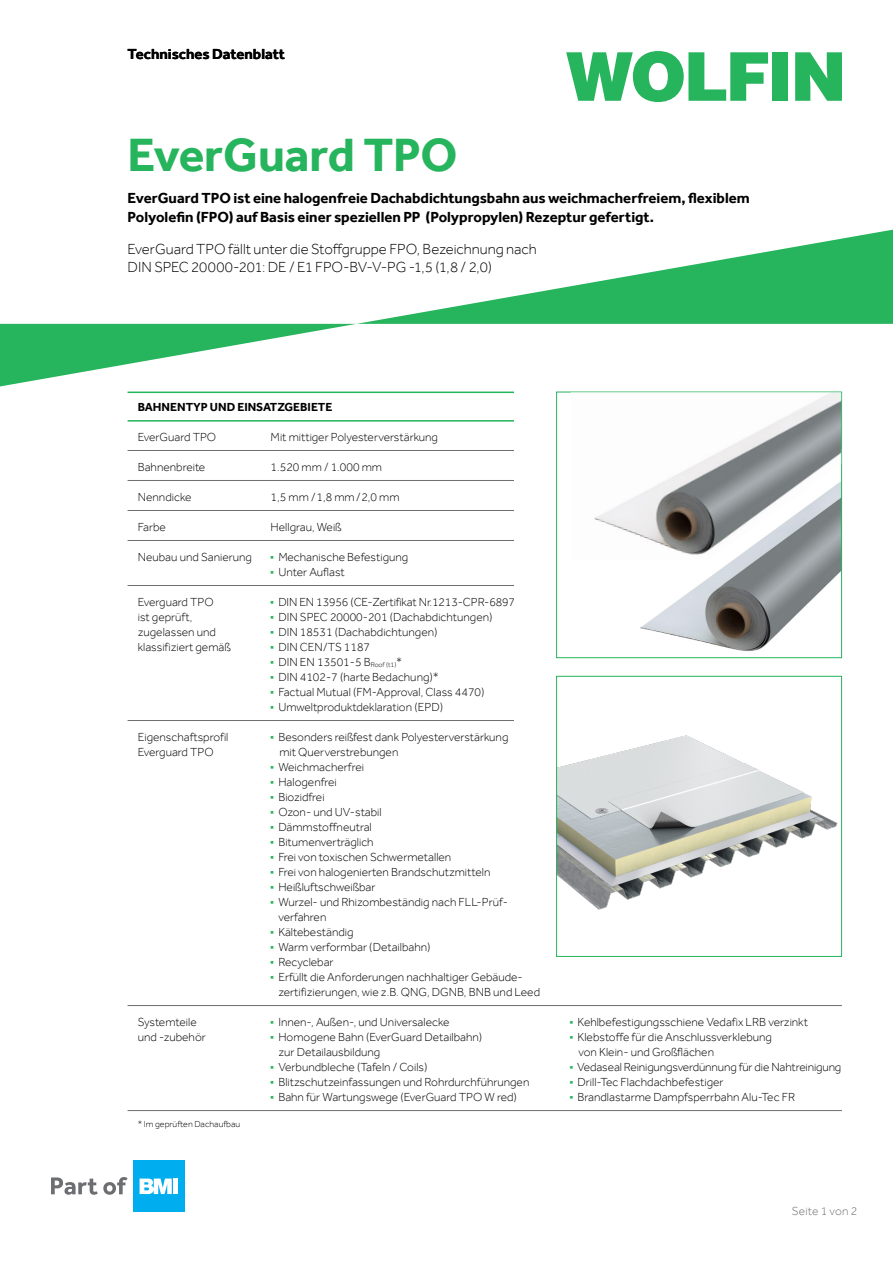
<style>
.page{position:relative;width:893px;height:1263px;background:#fff}
.page>*{position:absolute;margin:0;border:0;box-sizing:border-box;transform-origin:0 0}
.t1{font:700 48px "Effra";letter-spacing:-.005em;color:#26b45c}
.t2{font:700 15px/18.9px "Effra";color:#000}
.t3{font:300 15px/18.9px "Effra";letter-spacing:-.005em;color:#000}
.t4{font:300 12px/15px "Effra";color:#000}
.t5{font:700 12px "Effra";color:#000}
.t6{font:300 12px "Effra";letter-spacing:.015em;color:#6d6e71}
.t7{font:300 9px "Effra";color:#000}
</style>
<div class="page">
<hr style="left:128px;top:392px;width:714px;height:1px;background:#26b45c">
<hr style="left:128px;top:420px;width:714px;height:2px;background:#26b45c">
<hr style="left:128px;top:450px;width:714px;height:1px;background:#6d6e71">
<hr style="left:128px;top:480px;width:714px;height:1px;background:#6d6e71">
<hr style="left:128px;top:510px;width:714px;height:1px;background:#6d6e71">
<hr style="left:128px;top:540px;width:714px;height:1px;background:#6d6e71">
<hr style="left:128px;top:585px;width:714px;height:1px;background:#6d6e71">
<hr style="left:128px;top:720px;width:714px;height:1px;background:#6d6e71">
<hr style="left:128px;top:1005px;width:714px;height:1px;background:#6d6e71">
<hr style="left:128px;top:1110px;width:714px;height:1px;background:#6d6e71">
<div style="left:514px;top:380px;width:364px;height:582px;background:#fff"></div>
<img style="left:640px;top:560px;width:200px;height:91px">
<img style="left:558px;top:735px;width:280px;height:175px">
<div style="left:556px;top:676px;width:286px;height:281px;border:1px solid #26b45c"></div>
<img style="left:571px;top:392px;width:270px;height:168px">
<div style="left:133px;top:1161px;width:51px;height:51px;background:#00aeef"></div>
<svg style="left:140px;top:1178px;width:32px;height:16px"></svg>
<div style="left:173px;top:1178px;width:5px;height:16px;background:#fff"></div>
<svg style="left:51px;top:1177px;width:77px;height:18px"></svg>
<svg style="left:0;top:230px;width:893px;height:156px"></svg>
<svg style="left:566px;top:51px;width:202px;height:51px"></svg>
<div style="left:772px;top:52px;width:16px;height:49px;background:#26b45c"></div>
<svg style="left:795px;top:52px;width:47px;height:49px"></svg>
<p class="t2" style="left:128px;top:45px;width:159px">Technisches Datenblatt</p>
<h1 class="t1" style="left:128px;top:127px;width:331px">EverGuard TPO</h1>
<p class="t2" style="left:128px;top:189px;width:624px">EverGuard TPO ist eine halogenfreie Dachabdichtungsbahn aus weichmacherfreiem, flexiblem<br>Polyolefin (FPO) auf Basis einer speziellen PP (Polypropylen) Rezeptur gefertigt.</p>
<p class="t3" style="left:128px;top:239px;width:411px">EverGuard TPO fällt unter die Stoffgruppe FPO, Bezeichnung nach<br>DIN SPEC 20000-201: DE / E1 FPO-BV-V-PG -1,5 (1,8 / 2,0)</p>
<p class="t5" style="left:138px;top:400px;width:196px">BAHNENTYP UND EINSATZGEBIETE</p>
<p class="t4" style="left:138px;top:429px;width:80px">EverGuard TPO</p>
<p class="t4" style="left:271px;top:429px;width:169px">Mit mittiger Polyesterverstärkung</p>
<p class="t4" style="left:138px;top:459px;width:69px">Bahnenbreite</p>
<p class="t4" style="left:271px;top:459px;width:113px">1.520 mm / 1.000 mm</p>
<p class="t4" style="left:138px;top:489px;width:55px">Nenndicke</p>
<p class="t4" style="left:271px;top:489px;width:130px">1,5 mm / 1,8 mm / 2,0 mm</p>
<p class="t4" style="left:138px;top:519px;width:30px">Farbe</p>
<p class="t4" style="left:271px;top:519px;width:73px">Hellgrau, Weiß</p>
<p class="t4" style="left:138px;top:549px;width:116px">Neubau und Sanierung</p>
<p class="t4" style="left:271px;top:549px;width:139px"><sup>■</sup> Mechanische Befestigung</p>
<p class="t4" style="left:271px;top:564px;width:76px"><sup>■</sup> Unter Auflast</p>
<p class="t4" style="left:138px;top:594px;width:77px">Everguard TPO</p>
<p class="t4" style="left:271px;top:594px;width:249px"><sup>■</sup> DIN EN 13956 (CE-Zertifikat Nr.1213-CPR-6897)</p>
<p class="t4" style="left:138px;top:609px;width:56px">ist geprüft,</p>
<p class="t4" style="left:271px;top:609px;width:223px"><sup>■</sup> DIN SPEC 20000-201 (Dachabdichtungen)</p>
<p class="t4" style="left:138px;top:624px;width:80px">zugelassen und</p>
<p class="t4" style="left:271px;top:624px;width:168px"><sup>■</sup> DIN 18531 (Dachabdichtungen)</p>
<p class="t4" style="left:138px;top:639px;width:95px">klassifiziert gemäß</p>
<p class="t4" style="left:271px;top:639px;width:101px"><sup>■</sup> DIN CEN/TS 1187</p>
<p class="t4" style="left:271px;top:654px;width:133px"><sup>■</sup> DIN EN 13501-5 B<sub>Roof</sub> <sub>(t1)</sub>*</p>
<p class="t4" style="left:271px;top:669px;width:170px"><sup>■</sup> DIN 4102-7 (harte Bedachung)*</p>
<p class="t4" style="left:271px;top:684px;width:215px"><sup>■</sup> Factual Mutual (FM-Approval, Class 4470)</p>
<p class="t4" style="left:271px;top:699px;width:174px"><sup>■</sup> Umweltproduktdeklaration (EPD)</p>
<p class="t4" style="left:138px;top:729px;width:92px">Eigenschaftsprofil</p>
<p class="t4" style="left:271px;top:729px;width:239px"><sup>■</sup> Besonders reißfest dank Polyesterverstärkung</p>
<p class="t4" style="left:138px;top:744px;width:77px">Everguard TPO</p>
<p class="t4" style="left:279px;top:744px;width:121px">mit Querverstrebungen</p>
<p class="t4" style="left:271px;top:759px;width:95px"><sup>■</sup> Weichmacherfrei</p>
<p class="t4" style="left:271px;top:774px;width:68px"><sup>■</sup> Halogenfrei</p>
<p class="t4" style="left:271px;top:789px;width:55px"><sup>■</sup> Biozidfrei</p>
<p class="t4" style="left:271px;top:804px;width:113px"><sup>■</sup> Ozon- und UV-stabil</p>
<p class="t4" style="left:271px;top:819px;width:103px"><sup>■</sup> Dämmstoffneutral</p>
<p class="t4" style="left:271px;top:834px;width:105px"><sup>■</sup> Bitumenverträglich</p>
<p class="t4" style="left:271px;top:849px;width:182px"><sup>■</sup> Frei von toxischen Schwermetallen</p>
<p class="t4" style="left:271px;top:864px;width:221px"><sup>■</sup> Frei von halogenierten Brandschutzmitteln</p>
<p class="t4" style="left:271px;top:879px;width:106px"><sup>■</sup> Heißluftschweißbar</p>
<p class="t4" style="left:278px;top:894px;width:231px;text-indent:-8px"><sup>■</sup> Wurzel- und Rhizombeständig nach FLL-Prüf&shy;verfahren</p>
<p class="t4" style="left:271px;top:924px;width:84px"><sup>■</sup> Kältebeständig</p>
<p class="t4" style="left:271px;top:939px;width:161px"><sup>■</sup> Warm verformbar (Detailbahn)</p>
<p class="t4" style="left:271px;top:954px;width:65px"><sup>■</sup> Recyclebar</p>
<p class="t4" style="left:278px;top:969px;width:263px;text-indent:-8px"><sup>■</sup> Erfüllt die Anforderungen nachhaltiger Gebäude&shy;zertifizierungen, wie z.B. QNG, DGNB, BNB und Leed</p>
<p class="t4" style="left:138px;top:1014px;width:61px">Systemteile</p>
<p class="t4" style="left:271px;top:1014px;width:180px"><sup>■</sup> Innen-, Außen-, und Universalecke</p>
<p class="t4" style="left:570px;top:1014px;width:240px"><sup>■</sup> Kehlbefestigungsschiene Vedafix LRB verzinkt</p>
<p class="t4" style="left:138px;top:1029px;width:70px">und -zubehör</p>
<p class="t4" style="left:271px;top:1029px;width:213px"><sup>■</sup> Homogene Bahn (EverGuard Detailbahn)</p>
<p class="t4" style="left:570px;top:1029px;width:204px"><sup>■</sup> Klebstoffe für die Anschlussverklebung</p>
<p class="t4" style="left:278px;top:1044px;width:103px">zur Detailausbildung</p>
<p class="t4" style="left:578px;top:1044px;width:137px">von Klein- und Großflächen</p>
<p class="t4" style="left:271px;top:1059px;width:158px"><sup>■</sup> Verbundbleche (Tafeln / Coils)</p>
<p class="t4" style="left:570px;top:1059px;width:273px"><sup>■</sup> Vedaseal Reinigungsverdünnung für die Nahtreinigung</p>
<p class="t4" style="left:271px;top:1074px;width:260px"><sup>■</sup> Blitzschutzeinfassungen und Rohrdurchführungen</p>
<p class="t4" style="left:570px;top:1074px;width:155px"><sup>■</sup> Drill-Tec Flachdachbefestiger</p>
<p class="t4" style="left:271px;top:1089px;width:248px"><sup>■</sup> Bahn für Wartungswege (EverGuard TPO W red)</p>
<p class="t4" style="left:570px;top:1089px;width:227px"><sup>■</sup> Brandlastarme Dampfsperrbahn Alu-Tec FR</p>
<p class="t7" style="left:138px;top:1118px;width:104px">* Im geprüften Dachaufbau</p>
<p class="t6" style="left:792px;top:1203px;width:67px">Seite 1 von 2</p>
</div>
